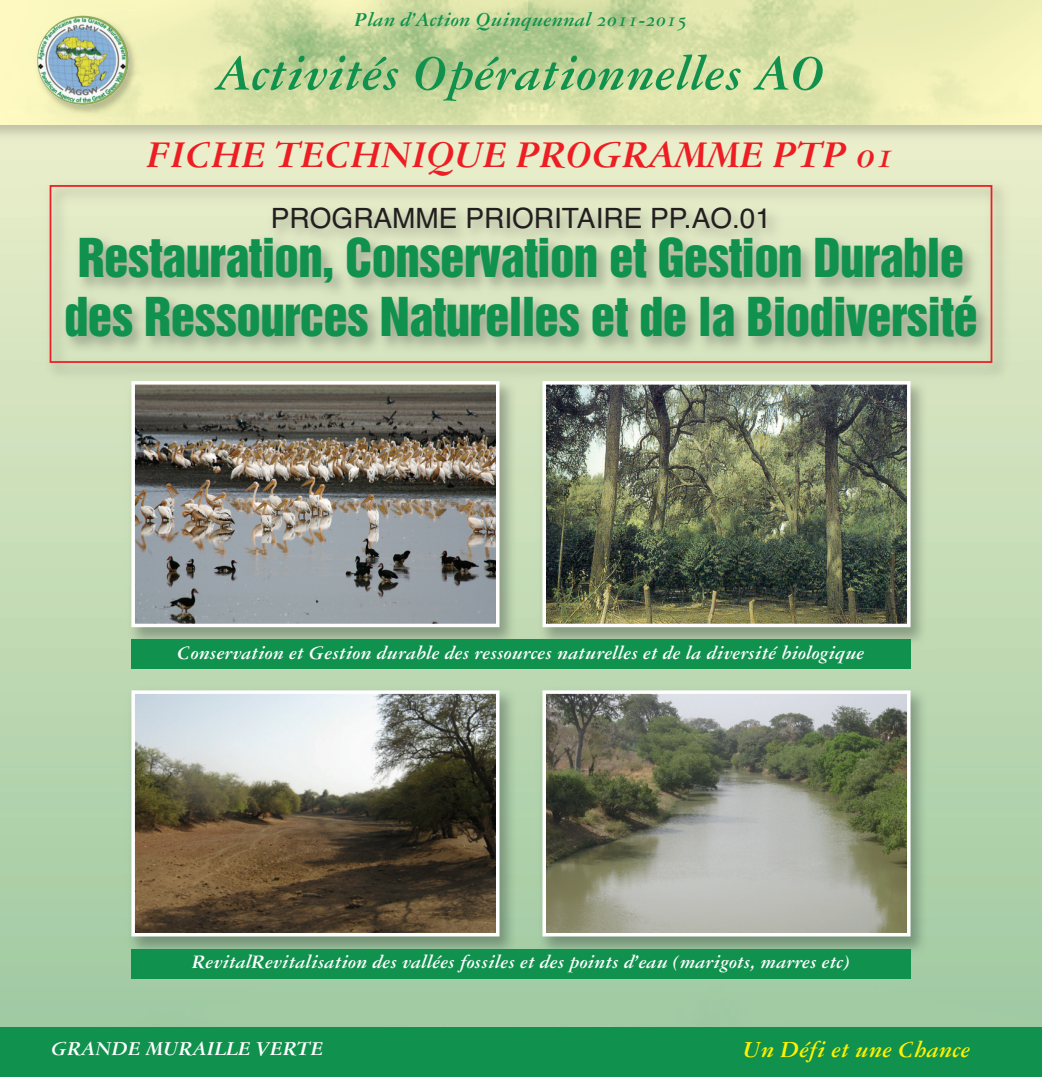
<style>
.page{position:relative;width:1042px;height:1077px;background:#fff}
.page>*{position:absolute;margin:0;border:0;box-sizing:border-box;transform-origin:0 0}
.t1{font:52.5px "Garamond Three Bold Italic Os F";color:#10924e}
.t2{font:49px/58.8px "Helvetica Inserat LT";letter-spacing:-.015em;color:#10924e}
.t3{font:40.25px "Garamond Three Bold Italic Os F";letter-spacing:-.02em;color:#ee1d23}
.t4{font:28px "Helvetica";color:#231f20}
.t5{font:24.5px "Garamond Three Bold Italic Os F";color:#fff101}
.t6{font:21px "Garamond Three Bold Italic Os F";color:#10924e}
.t7{font:21px "Garamond Three Bold Italic Os F";color:#fff}
.t8{font:20.3px "Garamond Three Bold Italic Os F";color:#fff}
</style>
<div class="page">
<img style="left:0;top:147px;width:1042px;height:880px">
<img style="left:31px;top:177px;width:994px;height:208px">
<div style="left:50px;top:185px;width:942px;height:178px;border:2px solid #ee1d23"></div>
<img style="left:31px;top:10px;width:111px;height:108px">
<img style="left:37px;top:16px;width:92px;height:89px;border-radius:50%">
<img style="left:123px;top:373px;width:399px;height:277px">
<img style="left:136px;top:386px;width:358px;height:236px">
<div style="left:131px;top:381px;width:368px;height:246px;border:4px solid #fff"></div>
<img style="left:534px;top:373px;width:399px;height:277px">
<img style="left:547px;top:386px;width:358px;height:236px">
<div style="left:542px;top:381px;width:368px;height:246px;border:4px solid #fff"></div>
<img style="left:123px;top:682px;width:399px;height:277px">
<img style="left:136px;top:695px;width:358px;height:236px">
<div style="left:131px;top:690px;width:368px;height:246px;border:4px solid #fff"></div>
<img style="left:534px;top:682px;width:399px;height:277px">
<img style="left:547px;top:695px;width:358px;height:236px">
<div style="left:542px;top:690px;width:368px;height:246px;border:4px solid #fff"></div>
<div style="left:131px;top:639px;width:779px;height:30px;background:#10924e"></div>
<div style="left:131px;top:949px;width:779px;height:29px;background:#10924e"></div>
<div style="left:0;top:1027px;width:1042px;height:49px;background:#10924e"></div>
<p class="t6" style="left:354px;top:12px;width:334px">Plan d’Action Quinquennal 2011-2015</p>
<h1 class="t1" style="left:216px;top:55px;width:610px">Activités Opérationnelles AO</h1>
<h3 class="t3" style="left:147px;top:141px;width:750px">FICHE TECHNIQUE PROGRAMME PTP 01</h3>
<h3 class="t4" style="left:271px;top:207px;width:502px">PROGRAMME PRIORITAIRE PP.AO.01</h3>
<h2 class="t2" style="left:64px;top:231px;width:915px">Restauration, Conservation et Gestion Durable des Ressources Naturelles et de la Biodiversité</h2>
<p class="t8" style="left:177px;top:645px;width:689px">Conservation et Gestion durable des ressources naturelles et de la diversité biologique</p>
<p class="t8" style="left:192px;top:955px;width:659px">RevitalRevitalisation des vallées fossiles et des points d’eau (marigots, marres etc)</p>
<p class="t7" style="left:51px;top:1041px;width:274px">GRANDE MURAILLE VERTE</p>
<p class="t5" style="left:743px;top:1041px;width:229px">Un Défi et une Chance</p>
</div>
